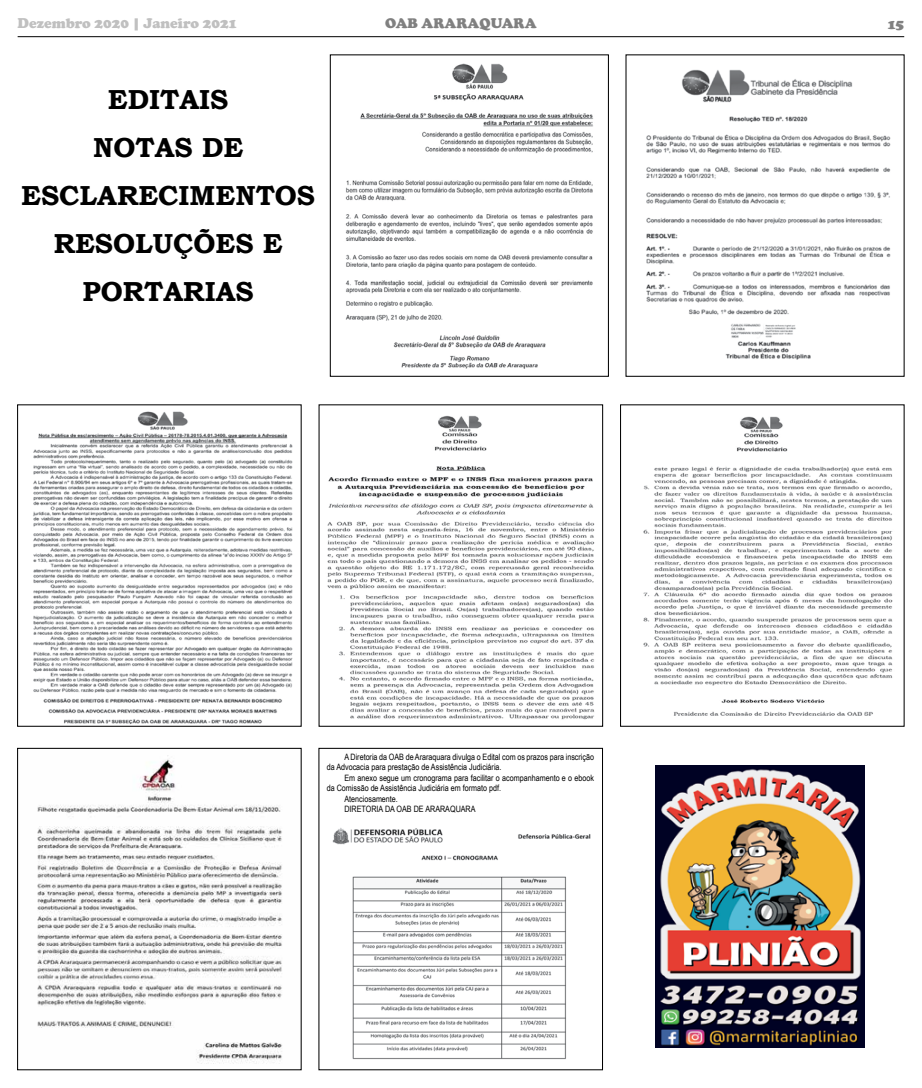
<style>
.page{position:relative;width:922px;height:1088px;background:#fff}
.page>*{position:absolute;margin:0;border:0;box-sizing:border-box;transform-origin:0 0}
.t1{font:700 27.5px/48px "Bookman Old Style";color:#000;text-align:center}
.t2{font:900 14.38px "Cooper";color:#c0c0c0}
.t3{font:900 14.38px "Cooper";color:#808080}
.t4{font:8.75px/10.5px "Arial Narrow";color:#000}
</style>
<div class="page">
<hr style="left:18px;top:36px;width:886px;height:1px;background:#000">
<img style="left:33px;top:411px;width:260px;height:313px">
<div style="left:17px;top:404px;width:284px;height:323px;border:1px solid #000"></div>
<img style="left:345px;top:63px;width:248px;height:306px">
<div style="left:330px;top:54px;width:278px;height:323px;border:1px solid #000"></div>
<img style="left:327px;top:415px;width:268px;height:305px">
<div style="left:318px;top:404px;width:285px;height:323px;border:1px solid #000"></div>
<img style="left:646px;top:69px;width:245px;height:291px">
<img style="left:643px;top:416px;width:250px;height:300px">
<div style="left:620px;top:404px;width:284px;height:323px;border:1px solid #000"></div>
<div style="left:318px;top:748px;width:285px;height:322px;border:1px solid #000"></div>
<img style="left:37px;top:755px;width:245px;height:309px">
<div style="left:17px;top:748px;width:284px;height:322px;border:1px solid #000"></div>
<img style="left:332px;top:828px;width:259px;height:232px">
<img style="left:655px;top:766px;width:209px;height:282px">
<h2 class="t2" style="left:18px;top:15px;width:221px">Dezembro 2020 | Janeiro 2021</h2>
<h2 class="t3" style="left:385px;top:15px;width:153px">OAB ARARAQUARA</h2>
<h2 class="t3" style="left:887px;top:15px;width:18px">15</h2>
<h1 class="t1" style="left:21px;top:76px;width:295px">EDITAIS<br>NOTAS DE<br>ESCLARECIMENTOS<br>RESOLUÇÕES E<br>PORTARIAS</h1>
<p class="t4" style="left:327px;top:751px;width:269px;text-indent:18px">A Diretoria da OAB de Araraquara divulga o Edital com os prazos para inscrição da Advocacia para prestação de Assistência Judiciária.</p>
<p class="t4" style="left:344px;top:772px;width:251px">Em anexo segue um cronograma para facilitar o acompanhamento e o ebook</p>
<p class="t4" style="left:327px;top:782px;width:176px">da Comissão de Assistência Judiciária em formato pdf.</p>
<p class="t4" style="left:344px;top:793px;width:55px">Atenciosamente.</p>
<p class="t4" style="left:344px;top:803px;width:133px">DIRETORIA DA OAB DE ARARAQUARA</p>
</div>
